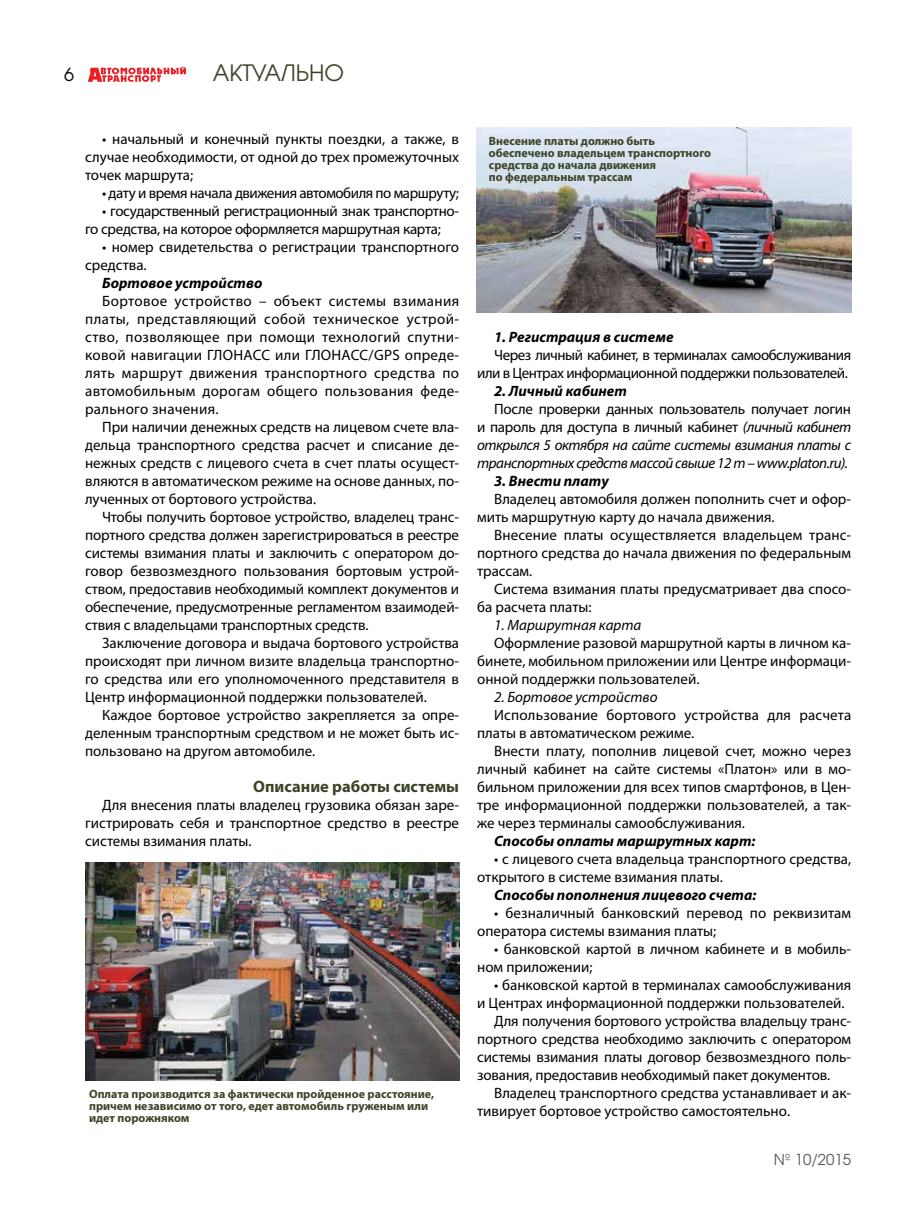
<style>
.page{position:relative;width:915px;height:1212px;background:#fff}
.page>*{position:absolute;margin:0;border:0;box-sizing:border-box;transform-origin:0 0}
.t1{font:22.5px "AG Avalanche C";color:#3c4427}
.t2{font:18px "AG Avalanche C";color:#000}
.t3{font:700 16.5px "Myriad Pro";color:#3c4427}
.t4{font:15px/18px "Myriad Pro";color:#000;text-align:justify}
.t5{font:italic 15px/18px "Myriad Pro";letter-spacing:-.03em;color:#000;text-align:justify}
.t6{font:15px/18px "Myriad Pro";letter-spacing:-.03em;color:#000;text-align:right}
.t7{font:italic 700 15px "Myriad Pro";color:#000}
.t8{font:15px/18px "Myriad Pro";letter-spacing:-.02em;color:#000}
.t9{font:italic 15px "Myriad Pro";color:#000}
.t10{font:15px "AG Avalanche C";color:#58595b}
.t11{font:700 12px/12px "Myriad Pro";color:#3c4427}
.s1{font-style:normal}
</style>
<div class="page">
<svg style="left:88px;top:66px;width:98px;height:16px"></svg>
<img style="left:86px;top:862px;width:373px;height:218px">
<img style="left:476px;top:128px;width:374px;height:185px">
<p class="t2" style="left:64px;top:63px;width:11px">6</p>
<h1 class="t1" style="left:213px;top:59px;width:133px">АКТУАЛЬНО</h1>
<p class="t4" style="left:85px;top:130px;width:375px;text-indent:17px">• начальный и конечный пункты поездки, а также, в случае необходимости, от одной до трех промежуточных точек маршрута;</p>
<p class="t6" style="left:102px;top:184px;width:358px">• дату и время начала движения автомобиля по маршруту;</p>
<p class="t8" style="left:85px;top:202px;width:375px;text-indent:17px">• государственный регистрационный знак транспортно&shy;го средства, на которое оформляется маршрутная карта;</p>
<p class="t4" style="left:85px;top:238px;width:375px;text-indent:17px">• номер свидетельства о регистрации транспортного средства.</p>
<p class="t7" style="left:102px;top:273px;width:162px">Бортовое устройство</p>
<p class="t4" style="left:85px;top:292px;width:375px;text-indent:17px">Бортовое устройство – объект системы взимания платы, представляющий собой техническое устрой&shy;ство, позволяющее при помощи технологий спутни&shy;ковой навигации ГЛОНАСС или ГЛОНАСС/GPS опреде&shy;лять маршрут движения транспортного средства по автомобильным дорогам общего пользования феде&shy;рального значения.</p>
<p class="t4" style="left:85px;top:418px;width:375px;text-indent:17px">При наличии денежных средств на лицевом счете вла&shy;дельца транспортного средства расчет и списание де&shy;нежных средств с лицевого счета в счет платы осущест&shy;вляются в автоматическом режиме на основе данных, по&shy;лученных от бортового устройства.</p>
<p class="t4" style="left:85px;top:508px;width:375px;text-indent:17px">Чтобы получить бортовое устройство, владелец транс&shy;портного средства должен зарегистрироваться в реестре системы взимания платы и заключить с оператором до&shy;говор безвозмездного пользования бортовым устрой&shy;ством, предоставив необходимый комплект документов и обеспечение, предусмотренные регламентом взаимодей&shy;ствия с владельцами транспортных средств.</p>
<p class="t4" style="left:85px;top:634px;width:375px;text-indent:17px">Заключение договора и выдача бортового устройства происходят при личном визите владельца транспортно&shy;го средства или его уполномоченного представителя в Центр информационной поддержки пользователей.</p>
<p class="t4" style="left:85px;top:706px;width:375px;text-indent:17px">Каждое бортовое устройство закрепляется за опре&shy;деленным транспортным средством и не может быть ис&shy;пользовано на другом автомобиле.</p>
<p class="t3" style="left:253px;top:776px;width:207px">Описание работы системы</p>
<p class="t4" style="left:85px;top:796px;width:375px;text-indent:17px">Для внесения платы владелец грузовика обязан заре&shy;гистрировать себя и транспортное средство в реестре системы взимания платы.</p>
<p class="t11" style="left:89px;top:1088px;width:347px">Оплата производится за фактически пройденное расстояние, причем независимо от того, едет автомобиль груженым или идет порожняком</p>
<p class="t11" style="left:488px;top:134px;width:224px">Внесение платы должно быть обеспечено владельцем транспортного средства до начала движения<br>по федеральным трассам</p>
<p class="t7" style="left:494px;top:327px;width:181px">1. Регистрация в системе</p>
<p class="t6" style="left:477px;top:346px;width:375px">Через личный кабинет, в терминалах самообслуживания или в Центрах информационной поддержки пользователей.</p>
<p class="t7" style="left:494px;top:381px;width:134px">2. Личный кабинет</p>
<p class="t5" style="left:477px;top:400px;width:375px;text-indent:17px"><span class="s1">После проверки данных пользователь получает логин и пароль для доступа в личный кабинет</span> (личный кабинет открылся 5 октября на сайте системы взимания платы с транспортных средств массой свыше 12 т – www.platon.ru).</p>
<p class="t7" style="left:494px;top:471px;width:116px">3. Внести плату</p>
<p class="t4" style="left:477px;top:490px;width:375px;text-indent:17px">Владелец автомобиля должен пополнить счет и офор&shy;мить маршрутную карту до начала движения.</p>
<p class="t4" style="left:477px;top:526px;width:375px;text-indent:17px">Внесение платы осуществляется владельцем транс&shy;портного средства до начала движения по федеральным трассам.</p>
<p class="t4" style="left:477px;top:580px;width:375px;text-indent:17px">Система взимания платы предусматривает два спосо&shy;ба расчета платы:</p>
<p class="t9" style="left:494px;top:616px;width:149px">1. Маршрутная карта</p>
<p class="t4" style="left:477px;top:634px;width:375px;text-indent:17px">Оформление разовой маршрутной карты в личном ка&shy;бинете, мобильном приложении или Центре информаци&shy;онной поддержки пользователей.</p>
<p class="t9" style="left:494px;top:688px;width:165px">2. Бортовое устройство</p>
<p class="t4" style="left:477px;top:706px;width:375px;text-indent:17px">Использование бортового устройства для расчета платы в автоматическом режиме.</p>
<p class="t4" style="left:477px;top:742px;width:375px;text-indent:17px">Внести плату, пополнив лицевой счет, можно через личный кабинет на сайте системы «Платон» или в мо&shy;бильном приложении для всех типов смартфонов, в Цен&shy;тре информационной поддержки пользователей, а так&shy;же через терминалы самообслуживания.</p>
<p class="t7" style="left:494px;top:831px;width:263px">Способы оплаты маршрутных карт:</p>
<p class="t4" style="left:477px;top:850px;width:375px;text-indent:17px">• с лицевого счета владельца транспортного средства, открытого в системе взимания платы.</p>
<p class="t7" style="left:494px;top:885px;width:263px">Способы пополнения лицевого счета:</p>
<p class="t4" style="left:477px;top:904px;width:375px;text-indent:17px">• безналичный банковский перевод по реквизитам оператора системы взимания платы;</p>
<p class="t4" style="left:477px;top:940px;width:375px;text-indent:17px">• банковской картой в личном кабинете и в мобиль&shy;ном приложении;</p>
<p class="t4" style="left:494px;top:976px;width:358px">• банковской картой в терминалах самообслуживания</p>
<p class="t4" style="left:477px;top:994px;width:369px">и Центрах информационной поддержки пользователей.</p>
<p class="t4" style="left:494px;top:1012px;width:358px">Для получения бортового устройства владельцу транс-</p>
<p class="t4" style="left:477px;top:1030px;width:375px">портного средства необходимо заключить с оператором</p>
<p class="t4" style="left:477px;top:1048px;width:375px">системы взимания платы договор безвозмездного поль-</p>
<p class="t4" style="left:477px;top:1066px;width:354px">зования, предоставив необходимый пакет документов.</p>
<p class="t4" style="left:494px;top:1084px;width:358px">Владелец транспортного средства устанавливает и ак-</p>
<p class="t4" style="left:477px;top:1102px;width:314px">тивирует бортовое устройство самостоятельно.</p>
<p class="t10" style="left:773px;top:1150px;width:79px">№ 10/2015</p>
</div>
